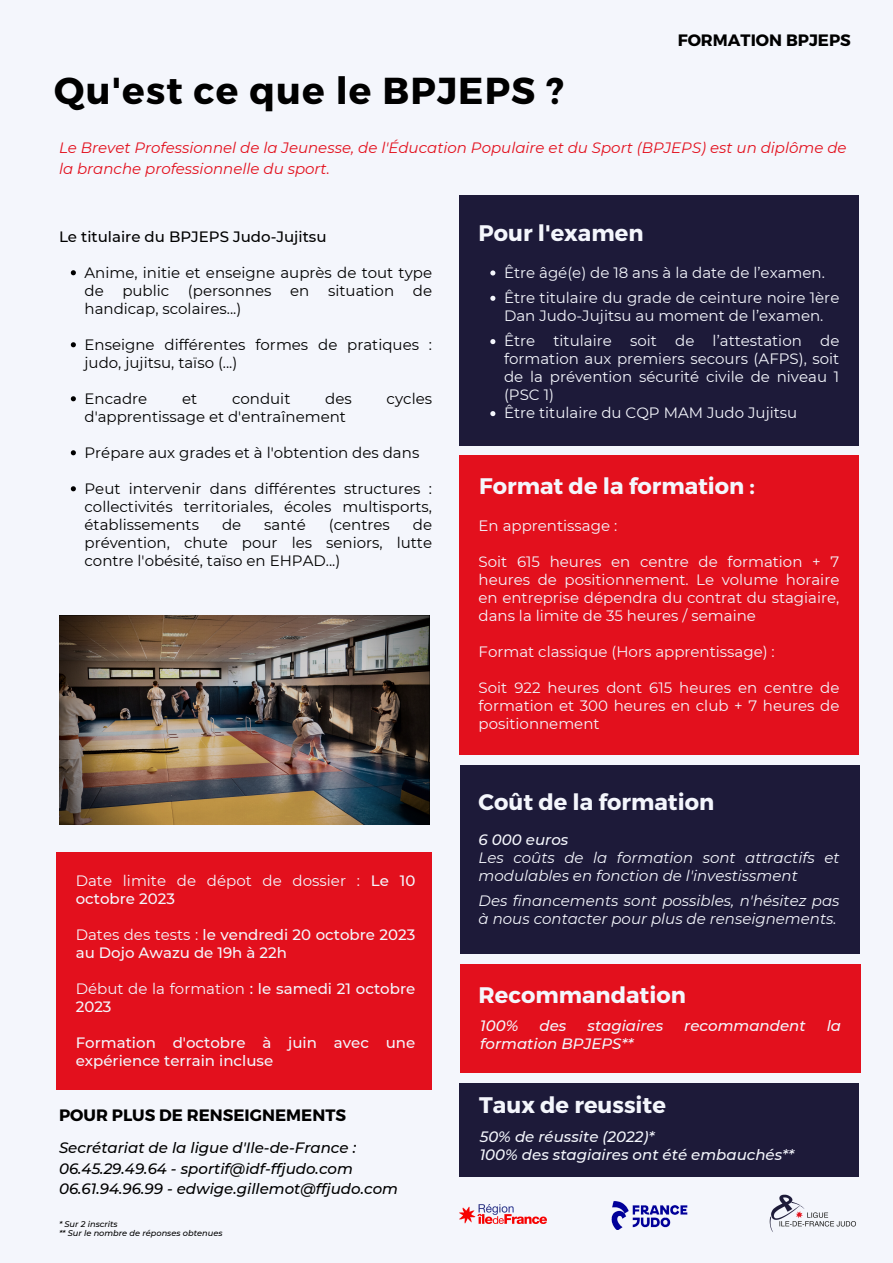
<style>
.page{position:relative;width:893px;height:1263px;background:#f4f6fc}
.page>*{position:absolute;margin:0;border:0;box-sizing:border-box;transform-origin:0 0}
.t1{font:700 37.5px "Montserrat";letter-spacing:.03em;color:#000}
.t2{font:700 22.5px "Montserrat";color:#f4f6fc}
.t3{font:700 16.5px "Montserrat";color:#000}
.t4{font:15px/18px "Montserrat";color:#f4f6fc;text-align:justify}
.t5{font:15px/18px "Montserrat";color:#000;text-align:justify}
.t6{font:italic 15px/18px "Montserrat";color:#f4f6fc}
.t7{font:500 15px/18px "Montserrat";color:#f4f6fc}
.t8{font:italic 15px/20.9px "Montserrat";color:#e3101d}
.t9{font:italic 500 15px "Montserrat";color:#000}
.t10{font:italic 500 15px "Montserrat";color:#f4f6fc}
.t11{font:500 15px "Montserrat";color:#000}
.t12{font:italic 500 8.25px "Montserrat";color:#000}
.s1{font-weight:500}
.s2{font-weight:400}
</style>
<div class="page">
<img style="left:59px;top:616px;width:371px;height:209px">
<svg style="left:71px;top:270px;width:5px;height:5px"></svg>
<svg style="left:71px;top:342px;width:5px;height:5px"></svg>
<svg style="left:71px;top:396px;width:5px;height:5px"></svg>
<svg style="left:71px;top:450px;width:5px;height:5px"></svg>
<svg style="left:71px;top:486px;width:5px;height:5px"></svg>
<div style="left:56px;top:852px;width:376px;height:238px;background:#e3101d"></div>
<img style="left:769px;top:1194px;width:87px;height:38px">
<img style="left:612px;top:1201px;width:75px;height:28px">
<img style="left:459px;top:1204px;width:87px;height:20px">
<div style="left:459px;top:195px;width:399px;height:250px;background:#1d1a39"></div>
<div style="left:459px;top:455px;width:399px;height:300px;background:#e3101d"></div>
<div style="left:460px;top:765px;width:400px;height:189px;background:#1d1a39"></div>
<svg style="left:490px;top:270px;width:5px;height:5px"></svg>
<svg style="left:490px;top:296px;width:5px;height:5px"></svg>
<svg style="left:490px;top:339px;width:5px;height:5px"></svg>
<svg style="left:490px;top:411px;width:5px;height:5px"></svg>
<div style="left:460px;top:964px;width:401px;height:108px;background:#e3101d"></div>
<div style="left:459px;top:1083px;width:399px;height:94px;background:#1d1a39"></div>
<p class="t3" style="left:677px;top:29px;width:175px">FORMATION BPJEPS</p>
<p class="t1" style="left:54px;top:66px;width:511px">Qu'est ce que le BPJEPS ?</p>
<p class="t8" style="left:59px;top:137px;width:789px">Le Brevet Professionnel de la Jeunesse, de l'Éducation Populaire et du Sport (BPJEPS) est un diplôme de la branche professionnelle du sport.</p>
<p class="t11" style="left:59px;top:227px;width:269px">Le titulaire du BPJEPS Judo-Jujitsu</p>
<p class="t5" style="left:84px;top:263px;width:349px">Anime, initie et enseigne auprès de tout type de public (personnes en situation de handicap, scolaires...)</p>
<p class="t5" style="left:84px;top:335px;width:349px">Enseigne différentes formes de pratiques : judo, jujitsu, taïso (...)</p>
<p class="t5" style="left:84px;top:389px;width:64px">Encadre</p>
<p class="t5" style="left:182px;top:389px;width:17px">et</p>
<p class="t5" style="left:232px;top:389px;width:60px">conduit</p>
<p class="t5" style="left:325px;top:389px;width:28px">des</p>
<p class="t5" style="left:387px;top:389px;width:47px">cycles</p>
<p class="t5" style="left:84px;top:407px;width:263px">d'apprentissage et d'entraînement</p>
<p class="t5" style="left:84px;top:443px;width:336px">Prépare aux grades et à l'obtention des dans</p>
<p class="t5" style="left:84px;top:479px;width:349px">Peut intervenir dans différentes structures : collectivités territoriales, écoles multisports, établissements</p>
<p class="t5" style="left:84px;top:515px;width:349px;text-indent:328px">de prévention, chute pour les seniors, lutte contre l'obésité, taïso en EHPAD...)</p>
<p class="t5" style="left:222px;top:515px;width:21px">de</p>
<p class="t5" style="left:264px;top:515px;width:43px">santé</p>
<p class="t5" style="left:329px;top:515px;width:63px">(centres</p>
<p class="t4" style="left:76px;top:871px;width:341px">Date limite de dépot de dossier : <span class="s1">Le 10 octobre 2023</span></p>
<p class="t7" style="left:76px;top:925px;width:341px"><span class="s2">Dates des tests :</span> le vendredi 20 octobre 2023 au Dojo Awazu de 19h à 22h</p>
<p class="t7" style="left:76px;top:979px;width:341px"><span class="s2">Début de la formation</span> : le samedi 21 octobre<br>2023</p>
<p class="t7" style="left:76px;top:1033px;width:341px">Formation d'octobre à juin avec une expérience terrain incluse</p>
<p class="t3" style="left:59px;top:1104px;width:288px">POUR PLUS DE RENSEIGNEMENTS</p>
<p class="t9" style="left:59px;top:1138px;width:299px">Secrétariat de la ligue d'Ile-de-France :</p>
<p class="t9" style="left:59px;top:1159px;width:295px">06.45.29.49.64 - sportif@idf-ffjudo.com</p>
<p class="t9" style="left:59px;top:1180px;width:340px">06.61.94.96.99 - edwige.gillemot@ffjudo.com</p>
<p class="t12" style="left:59px;top:1219px;width:60px">* Sur 2 inscrits</p>
<p class="t12" style="left:59px;top:1228px;width:165px">** Sur le nombre de réponses obtenues</p>
<p class="t2" style="left:478px;top:219px;width:166px">Pour l'examen</p>
<p class="t4" style="left:504px;top:263px;width:322px">Être âgé(e) de 18 ans à la date de l’examen.</p>
<p class="t4" style="left:504px;top:289px;width:337px">Être titulaire du grade de ceinture noire 1ère<br>Dan Judo-Jujitsu au moment de l’examen.</p>
<p class="t4" style="left:504px;top:332px;width:337px">Être titulaire soit de l’attestation de formation aux premiers secours (AFPS), soit de la prévention sécurité civile de niveau 1 (PSC 1)</p>
<p class="t4" style="left:504px;top:404px;width:295px">Être titulaire du CQP MAM Judo Jujitsu</p>
<p class="t2" style="left:479px;top:472px;width:277px">Format de la formation :</p>
<p class="t4" style="left:478px;top:516px;width:140px">En apprentissage :</p>
<p class="t4" style="left:478px;top:552px;width:362px">Soit 615 heures en centre de formation + 7 heures de positionnement. Le volume horaire en entreprise dépendra du contrat du stagiaire, dans la limite de 35 heures / semaine</p>
<p class="t4" style="left:478px;top:642px;width:298px">Format classique (Hors apprentissage) :</p>
<p class="t4" style="left:478px;top:678px;width:362px">Soit 922 heures dont 615 heures en centre de formation et 300 heures en club + 7 heures de positionnement</p>
<p class="t2" style="left:478px;top:787px;width:237px">Coût de la formation</p>
<p class="t10" style="left:478px;top:830px;width:91px">6 000 euros</p>
<p class="t6" style="left:478px;top:848px;width:362px">Les coûts de la formation sont attractifs et modulables en fonction de l'investissment</p>
<p class="t6" style="left:478px;top:891px;width:362px">Des financements sont possibles, n'hésitez pas à nous contacter pour plus de renseignements.</p>
<p class="t2" style="left:478px;top:980px;width:209px">Recommandation</p>
<p class="t10" style="left:480px;top:1017px;width:40px">100%</p>
<p class="t10" style="left:539px;top:1017px;width:28px">des</p>
<p class="t10" style="left:587px;top:1017px;width:77px">stagiaires</p>
<p class="t10" style="left:684px;top:1017px;width:123px">recommandent</p>
<p class="t10" style="left:826px;top:1017px;width:16px">la</p>
<p class="t10" style="left:480px;top:1035px;width:155px">formation BPJEPS**</p>
<p class="t2" style="left:479px;top:1090px;width:188px">Taux de reussite</p>
<p class="t10" style="left:480px;top:1127px;width:176px">50% de réussite (2022)*</p>
<p class="t10" style="left:480px;top:1145px;width:316px">100% des stagiaires ont été embauchés**</p>
</div>
